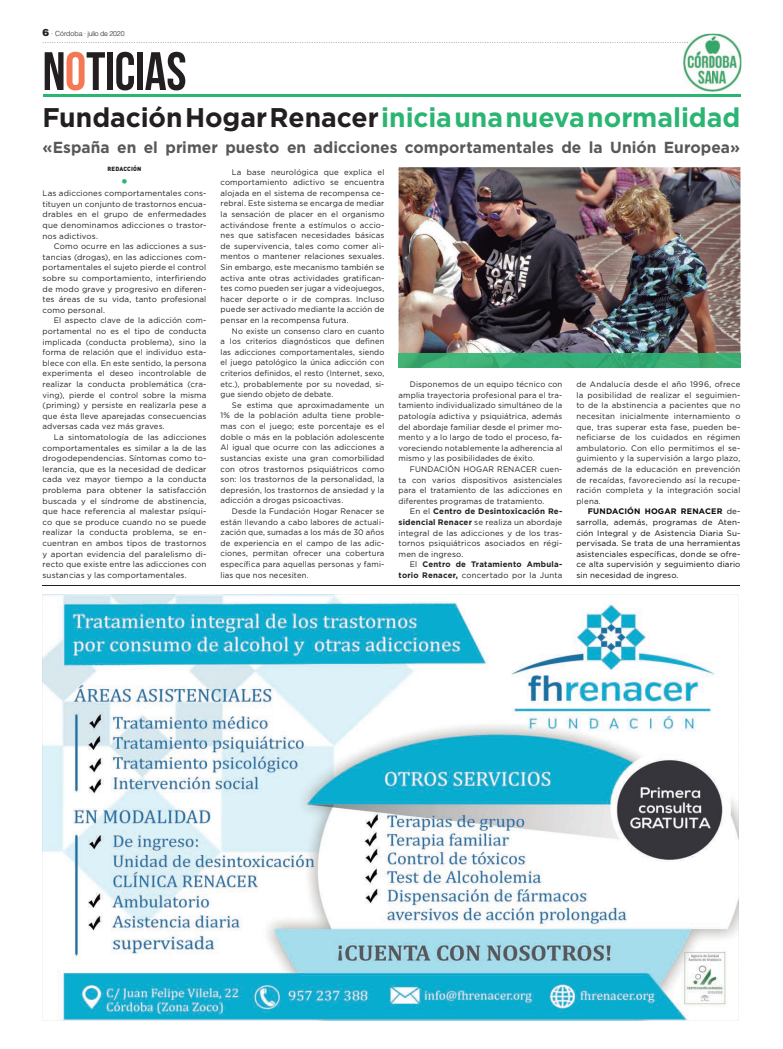
<style>
.page{position:relative;width:783px;height:1049px;background:#fff}
.page>*{position:absolute;margin:0;border:0;box-sizing:border-box;transform-origin:0 0}
.t1{font:54px "Bebas Neue";letter-spacing:-.005em;color:#231f20}
.t2{font:700 27px "Gotham";color:#2bb572}
.t3{font:700 16px "Gotham";letter-spacing:.005em;color:#57585a}
.t4{font:14px "DIN";color:#2bb572}
.t5{font:8px/10.6px "Gotham";letter-spacing:.015em;color:#231f20;text-align:justify}
.t6{font:8px/10.6px "Gotham";letter-spacing:.015em;color:#231f20;text-align:justify;scale:.95 1}
.t7{font:8px/10.6px "Gotham";letter-spacing:.015em;color:#0b090c;text-align:justify}
.t8{font:8px/10.6px "Gotham";letter-spacing:.015em;color:#231f20;text-align:justify;scale:.96 1}
.t9{font:700 8px/10.6px "Gotham";letter-spacing:.03em;color:#231f20;text-align:right}
.t10{font:300 7px "Helvetica";letter-spacing:-.015em;color:#231f20}
.t11{font:900 6px "DIN";letter-spacing:.025em;color:#231f20}
.s1{font-weight:900;font-size:10px}
.s2{color:#f37853}
.s3{color:#231f20}
.s4{font-weight:700}
.s5{font-weight:400}
</style>
<div class="page">
<hr style="left:42px;top:585px;width:697px;height:1px;background:#231f20">
<img style="left:683px;top:34px;width:58px;height:58px">
<svg style="left:43px;top:42px;width:644px;height:1px"></svg>
<hr style="left:43px;top:95px;width:697px;height:2px;background:#2bb572">
<svg style="left:42px;top:594px;width:696px;height:427px"></svg>
<img style="left:398px;top:167px;width:342px;height:187px">
<img style="left:398px;top:354px;width:342px;height:13px">
<p class="t10" style="left:43px;top:31px;width:84px"><span class="s1">6</span> · Córdoba · julio de 2020</p>
<h1 class="t1" style="left:43px;top:40px;width:145px">N<span class="s2">O</span>TICIAS</h1>
<h2 class="t2" style="left:43px;top:108px;width:699px"><span class="s3">Fundación Hogar Renacer</span> inicia una nueva normalidad</h2>
<p class="t11" style="left:107px;top:167px;width:35px">REDACCIÓN</p>
<h3 class="t4" style="left:121px;top:175px;width:9px">•</h3>
<p class="t5" style="left:43px;top:188px;width:165px">Las adicciones comportamentales cons&shy;tituyen un conjunto de trastornos encua&shy;drables en el grupo de enfermedades que denominamos adicciones o trastor&shy;nos adictivos.</p>
<p class="t5" style="left:43px;top:241px;width:165px;text-indent:11px">Como ocurre en las adicciones a sus&shy;tancias (drogas), en las adicciones com&shy;portamentales el sujeto pierde el control sobre su comportamiento, interfiriendo de modo grave y progresivo en diferen&shy;tes áreas de su vida, tanto profesional como personal.</p>
<p class="t5" style="left:43px;top:316px;width:165px;text-indent:11px">El aspecto clave de la adicción com&shy;portamental no es el tipo de conducta implicada (conducta problema), sino la forma de relación que el individuo esta&shy;blece con ella. En este sentido, la persona experimenta el deseo incontrolable de realizar la conducta problemática (cra&shy;ving), pierde el control sobre la misma (priming) y persiste en realizarla pese a que ésta lleve aparejadas consecuencias adversas cada vez más graves.</p>
<p class="t5" style="left:43px;top:432px;width:165px;text-indent:11px">La sintomatología de las adicciones comportamentales es similar a la de las drogodependencias. Síntomas como to&shy;lerancia, que es la necesidad de dedicar cada vez mayor tiempo a la conducta problema para obtener la satisfacción buscada y el síndrome de abstinencia, que hace referencia al malestar psíqui&shy;co que se produce cuando no se puede realizar la conducta problema, se en&shy;cuentran en ambos tipos de trastornos y aportan evidencia del paralelismo di&shy;recto que existe entre las adicciones con sustancias y las comportamentales.</p>
<h3 class="t3" style="left:43px;top:141px;width:698px">«España en el primer puesto en adicciones comportamentales de la Unión Europea»</h3>
<p class="t5" style="left:220px;top:167px;width:165px;text-indent:11px">La base neurológica que explica el comportamiento adictivo se encuentra alojada en el sistema de recompensa ce&shy;rebral. Este sistema se encarga de mediar la sensación de placer en el organismo activándose frente a estímulos o accio&shy;nes que satisfacen necesidades básicas de supervivencia, tales como comer ali&shy;mentos o mantener relaciones sexuales.<br>Sin embargo, este mecanismo también se activa ante otras actividades gratifican&shy;tes como pueden ser jugar a videojuegos, hacer deporte o ir de compras. Incluso puede ser activado mediante la acción de pensar en la recompensa futura.</p>
<p class="t6" style="left:220px;top:326px;width:174px;text-indent:11px">No existe un consenso claro en cuanto a los criterios diagnósticos que definen las adicciones comportamentales, siendo el juego patológico la única adicción con criterios definidos, el resto (Internet, sexo, etc.), probablemente por su novedad, si&shy;gue siendo objeto de debate.</p>
<p class="t5" style="left:220px;top:400px;width:165px;text-indent:11px">Se estima que aproximadamente un 1% de la población adulta tiene proble&shy;mas con el juego; este porcentaje es el doble o más en la población adolescente Al igual que ocurre con las adicciones a sustancias existe una gran comorbilidad con otros trastornos psiquiátricos como son: los trastornos de la personalidad, la depresión, los trastornos de ansiedad y la adicción a drogas psicoactivas.</p>
<p class="t5" style="left:220px;top:506px;width:165px;text-indent:11px">Desde la Fundación Hogar Renacer se están llevando a cabo labores de actuali&shy;zación que, sumadas a los más de 30 años de experiencia en el campo de las adic&shy;ciones, permitan ofrecer una cobertura específica para aquellas personas y fami&shy;lias que nos necesiten.</p>
<p class="t5" style="left:576px;top:379px;width:165px">de Andalucía desde el año 1996, ofrece la posibilidad de realizar el seguimien&shy;to de la abstinencia a pacientes que no necesitan inicialmente internamiento o que, tras superar esta fase, pueden be&shy;neficiarse de los cuidados en régimen ambulatorio. Con ello permitimos el se&shy;guimiento y la supervisión a largo plazo, además de la educación en prevención de recaídas, favoreciendo así la recupe&shy;ración completa y la integración social plena.</p>
<p class="t7" style="left:576px;top:507px;width:165px;text-indent:11px"><span class="s4">FUNDACIÓN HOGAR RENACER</span> de&shy;sarrolla, además, programas de Aten&shy;ción Integral y de Asistencia Diaria Su&shy;pervisada. Se trata de una herramientas asistenciales específicas, donde se ofre&shy;ce alta supervisión y seguimiento diario sin necesidad de ingreso.</p>
<p class="t5" style="left:398px;top:379px;width:165px;text-indent:11px">Disponemos de un equipo técnico con amplia trayectoria profesional para el tra&shy;tamiento individualizado simultáneo de la patología adictiva y psiquiátrica, además del abordaje familiar desde el primer mo&shy;mento y a lo largo de todo el proceso, fa&shy;voreciendo notablemente la adherencia al mismo y las posibilidades de éxito.</p>
<p class="t8" style="left:398px;top:464px;width:172px;text-indent:11px">FUNDACIÓN HOGAR RENACER cuen&shy;ta con varios dispositivos asistenciales para el tratamiento de las adicciones en diferentes programas de tratamiento.</p>
<p class="t5" style="left:398px;top:507px;width:165px;text-indent:11px">En el <span class="s4">Centro de Desintoxicación Re&shy;sidencial Renacer</span> se realiza un abordaje integral de las adicciones y de los tras&shy;tornos psiquiátricos asociados en régi&shy;men de ingreso.</p>
<p class="t9" style="left:398px;top:560px;width:165px"><span class="s5">El</span> Centro de Tratamiento Ambula&shy;torio Renacer, <span class="s5">concertado por la Junta</span></p>
</div>
